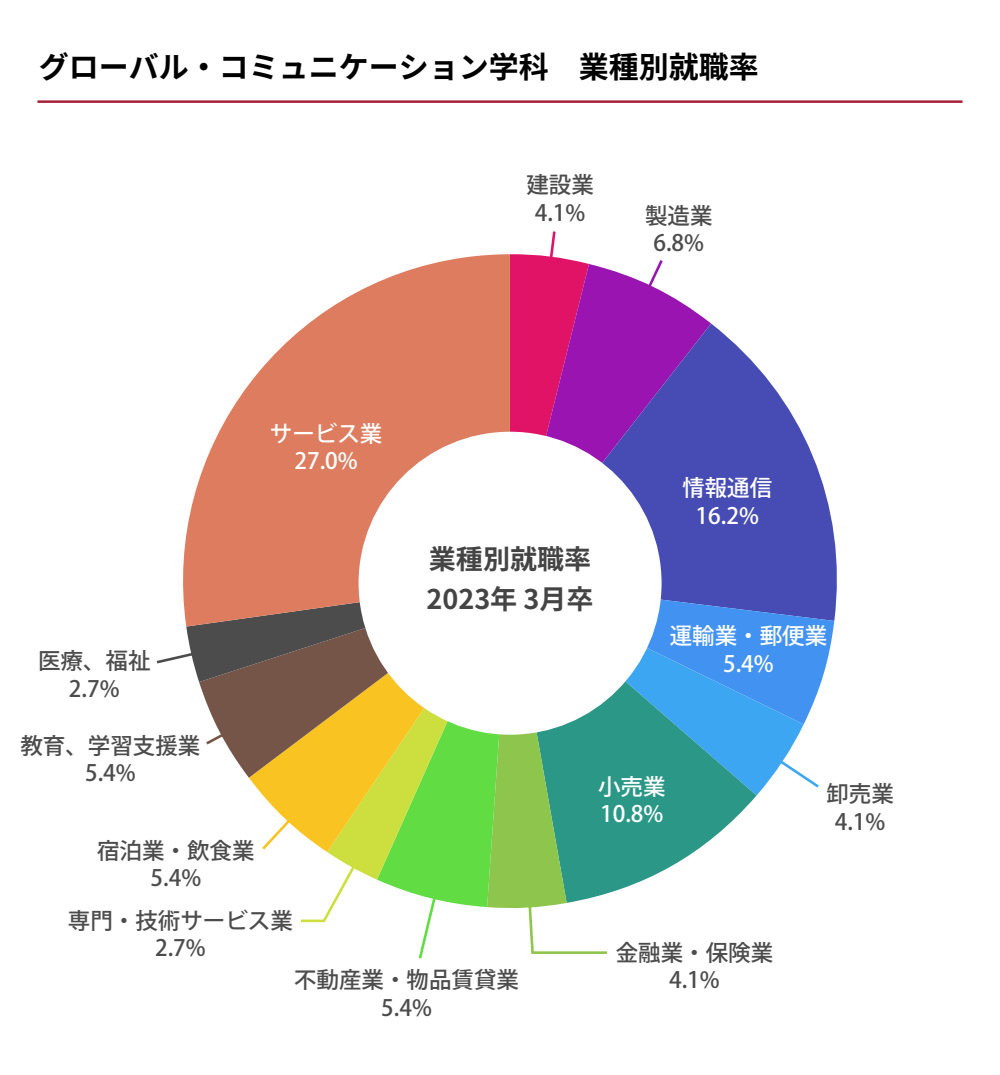
<style>
.page{position:relative;width:1000px;height:1075px;background:#fff}
.page>*{position:absolute;margin:0;border:0;box-sizing:border-box;transform-origin:0 0}
.t1{font:700 30px "Noto Sans JP";color:#000}
.t2{font:700 27.12px/39.4px "Noto Sans JP";color:#444}
.t3{font:500 22.5px/27.5px "Koz Go Pr 6 N";color:#4c4c4c;text-align:center}
.t4{font:500 22.5px/27.5px "Koz Go Pr 6 N";color:#fff;text-align:center}
</style>
<div class="page">
<svg style="left:665px;top:293px;width:46px;height:31px"></svg>
<svg style="left:665px;top:324px;width:172px;height:297px;fill:#464cb4"></svg>
<svg style="left:822px;top:581px;width:12px;height:98px"></svg>
<svg style="left:610px;top:790px;width:147px;height:103px;fill:#2b9787"></svg>
<svg style="left:610px;top:260px;width:55px;height:317px;background:#823ab7"></svg>
<svg style="left:610px;top:577px;width:212px;height:213px;background:#4997d5"></svg>
<svg style="left:156px;top:231px;width:454px;height:728px"></svg>
<svg style="left:298px;top:578px;width:216px;height:345px;background:#afc45a"></svg>
<div style="left:359px;top:432px;width:303px;height:303px;background:#fff;border-radius:50%"></div>
<hr style="left:38px;top:100px;width:924px;height:3px;background:#a62038">
<h1 class="t1" style="left:39px;top:51px;width:721px">グローバル・コミュニケーション学科　業種別就職率</h1>
<p class="t3" style="left:38px;top:648px;width:114px">医療、福祉<br>2.7%</p>
<p class="t3" style="left:20px;top:732px;width:181px">教育、学習支援業<br>5.4%</p>
<p class="t3" style="left:526px;top:172px;width:69px">建設業<br>4.1%</p>
<p class="t3" style="left:645px;top:202px;width:69px">製造業<br>6.8%</p>
<p class="t4" style="left:270px;top:420px;width:114px">サービス業<br>27.0%</p>
<p class="t2" style="left:427px;top:540px;width:169px">業種別就職率<br>2023年 3月卒</p>
<p class="t4" style="left:682px;top:475px;width:91px">情報通信<br>16.2%</p>
<p class="t4" style="left:670px;top:623px;width:159px">運輸業・郵便業<br>5.4%</p>
<p class="t4" style="left:598px;top:773px;width:69px;text-align:left">小売業<br>10.8%</p>
<p class="t3" style="left:826px;top:781px;width:69px">卸売業<br>4.1%</p>
<p class="t3" style="left:97px;top:837px;width:159px">宿泊業・飲食業<br>5.4%</p>
<p class="t3" style="left:68px;top:907px;width:226px">専門・技術サービス業<br>2.7%</p>
<p class="t3" style="left:294px;top:967px;width:227px">不動産業・物品賃貸業<br>5.4%</p>
<p class="t3" style="left:616px;top:939px;width:159px">金融業・保険業<br>4.1%</p>
</div>
